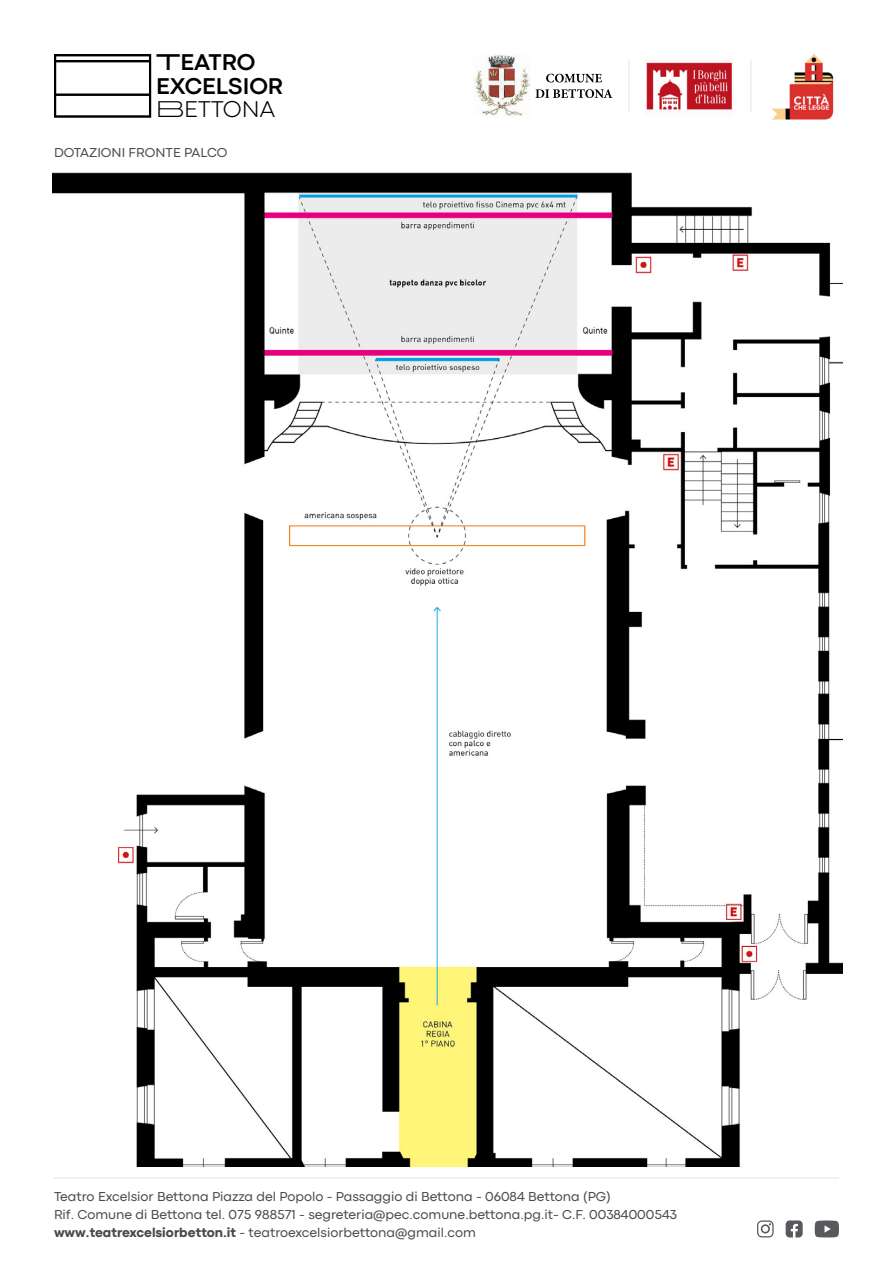
<style>
.page{position:relative;width:893px;height:1263px;background:#fff}
.page>*{position:absolute;margin:0;border:0;box-sizing:border-box;transform-origin:0 0}
.t1{font:700 23.85px/23.1px "Codec Pro";color:#000}
.t2{font:300 23.85px "Codec Pro";color:#000}
.t3{font:13.5px/18px "Codec Pro";color:#4a4a49}
.s1{font-weight:800}
</style>
<div class="page">
<svg style="left:54px;top:54px;width:97px;height:64px"></svg>
<img style="left:475px;top:55px;width:55px;height:61px">
<svg style="left:535px;top:89px;width:77px;height:9px"></svg>
<svg style="left:546px;top:74px;width:56px;height:8px"></svg>
<img style="left:772px;top:54px;width:62px;height:66px">
<img style="left:646px;top:62px;width:86px;height:48px">
<hr style="left:628px;top:60px;width:2px;height:52px;background:#ededed">
<hr style="left:750px;top:60px;width:1px;height:52px;background:#ededed">
<hr style="left:54px;top:1177px;width:785px;height:2px;background:#ededed">
<svg style="left:757px;top:1220px;width:17px;height:17px"></svg>
<svg style="left:786px;top:1220px;width:17px;height:17px"></svg>
<svg style="left:815px;top:1220px;width:24px;height:17px"></svg>
<img style="left:53px;top:173px;width:789px;height:993px">
<h1 class="t1" style="left:156px;top:51px;width:128px">TEATRO<br>EXCELSIOR</h1>
<h1 class="t2" style="left:156px;top:95px;width:121px">BETTONA</h1>
<p class="t3" style="left:54px;top:143px;width:175px">DOTAZIONI FRONTE PALCO</p>
<p class="t3" style="left:54px;top:1187px;width:624px">Teatro Excelsior Bettona Piazza del Popolo - Passaggio di Bettona - 06084 Bettona (PG)<br>Rif. Comune di Bettona tel. 075 988571 - segreteria@pec.comune.bettona.pg.it- C.F. 00384000543 <span class="s1">www.teatrexcelsiorbetton.it</span> - teatroexcelsiorbettona@gmail.com</p>
</div>
